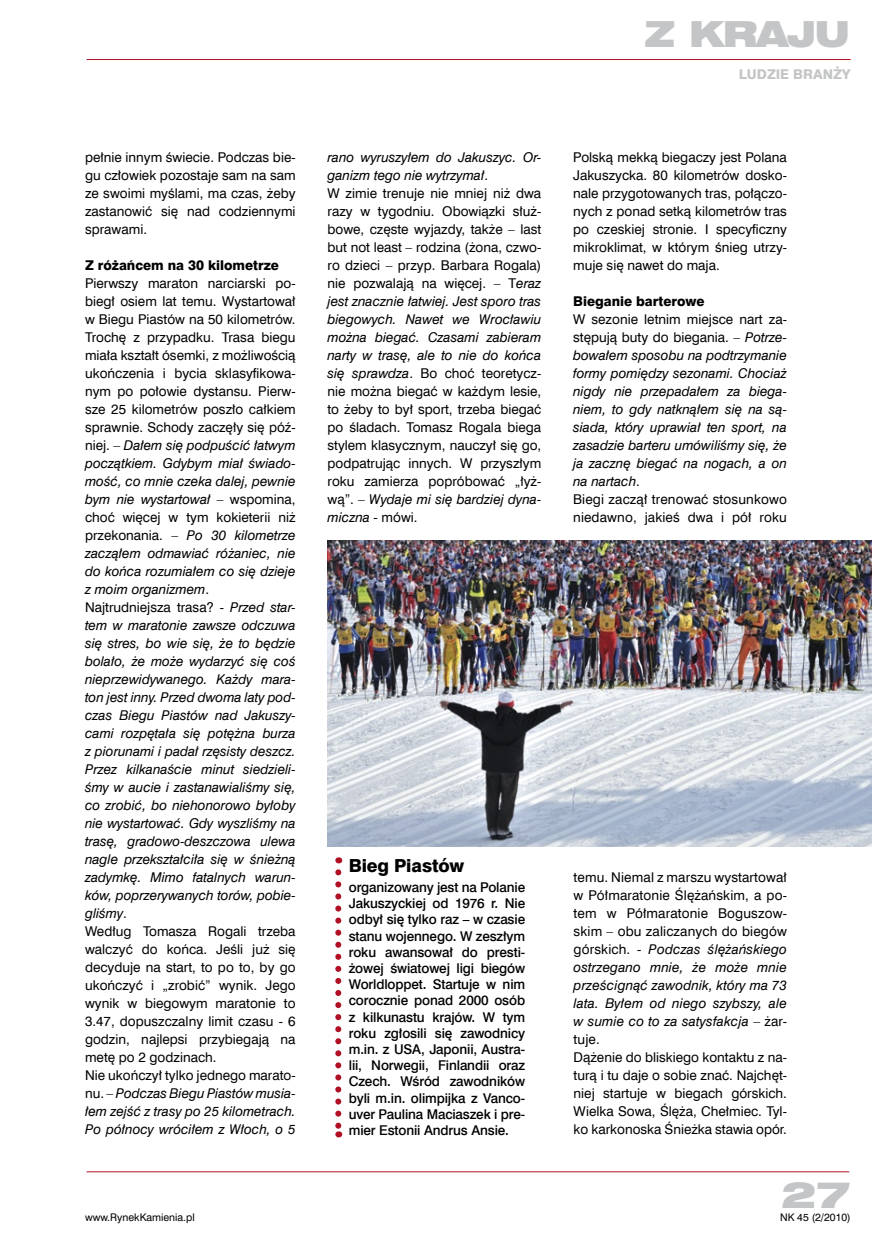
<style>
.page{position:relative;width:872px;height:1242px;background:#fff}
.page>*{position:absolute;margin:0;border:0;box-sizing:border-box;transform-origin:0 0}
.t1{font:36px "Swis 721 Blk Ex EU";letter-spacing:-.05em;color:#c4c5c6}
.t2{font:800 18px "Swiss 721 BT";letter-spacing:-.01em;color:#000}
.t3{font:italic 13.5px/18px "Swis 721 EU";color:#000}
.t4{font:13.5px/18px "Swis 721 EU";color:#000;text-align:justify}
.t5{font:13.5px/16.2px "Swis 721 Md EU";letter-spacing:-.01em;color:#000;text-align:justify}
.t6{font:13.5px "Swis 721 Hv EU";color:#000}
.t7{font:13.5px "Swis 721 Hv EU";color:#c4c5c6}
.t8{font:10.5px "Swis 721 EU";color:#000}
.s1{font-style:normal}
.s2{font-style:italic}
</style>
<div class="page">
<hr style="left:87px;top:1171px;width:762px;height:1px;background:#af1023">
<hr style="left:87px;top:59px;width:763px;height:1px;background:#af1023">
<img style="left:327px;top:540px;width:545px;height:306px">
<svg style="left:335px;top:872px;width:6px;height:265px"></svg>
<p class="t4" style="left:85px;top:149px;width:212px">pełnie innym świecie. Podczas bie&shy;gu człowiek pozostaje sam na sam ze swoimi myślami, ma czas, żeby zastanowić się nad codziennymi sprawami.</p>
<p class="t6" style="left:85px;top:257px;width:195px">Z różańcem na 30 kilometrze</p>
<p class="t3" style="left:85px;top:275px;width:212px"><span class="s1">Pierwszy maraton narciarski po&shy;biegł osiem lat temu. Wystartował w Biegu Piastów na 50 kilometrów.<br>Trochę z przypadku. Trasa biegu miała kształt ósemki, z możliwością ukończenia i bycia sklasyfikowa&shy;nym po połowie dystansu. Pierw&shy;sze 25 kilometrów poszło całkiem sprawnie. Schody zaczęły się póź&shy;niej. –</span> Dałem się podpuścić łatwym początkiem. Gdybym miał świado&shy;mość, co mnie czeka dalej, pewnie bym nie wystartował <span class="s1">– wspomina, choć więcej w tym kokieterii niż przekonania. –</span> Po 30 kilometrze zacząłem odmawiać różaniec, nie do końca rozumiałem co się dzieje z moim organizmem<span class="s1">.<br>Najtrudniejsza trasa? -</span> Przed star&shy;tem w maratonie zawsze odczuwa się stres, bo wie się, że to będzie bolało, że może wydarzyć się coś nieprzewidywanego. Każdy mara&shy;ton jest inny. Przed dwoma laty pod&shy;czas Biegu Piastów nad Jakuszy&shy;cami rozpętała się potężna burza z piorunami i padał rzęsisty deszcz.<br>Przez kilkanaście minut siedzieli&shy;śmy w aucie i zastanawialiśmy się, co zrobić, bo niehonorowo byłoby nie wystartować. Gdy wyszliśmy na trasę, gradowo-deszczowa ulewa nagle przekształciła się w śnieżną zadymkę. Mimo fatalnych warun&shy;ków, poprzerywanych torów, pobie&shy;gliśmy<span class="s1">.<br>Według Tomasza Rogali trzeba walczyć do końca. Jeśli już się decyduje na start, to po to, by go ukończyć i „zrobić” wynik. Jego wynik w biegowym maratonie to<br>3.47, dopuszczalny limit czasu - 6 godzin, najlepsi przybiegają na metę po 2 godzinach.<br>Nie ukończył tylko jednego marato&shy;nu. –</span> Podczas Biegu Piastów musia&shy;łem zejść z trasy po 25 kilometrach.<br>Po północy wróciłem z Włoch, o 5</p>
<h1 class="t1" style="left:644px;top:13px;width:208px">Z KRAJU</h1>
<p class="t7" style="left:739px;top:66px;width:113px">Ludzie Branży</p>
<p class="t4" style="left:327px;top:149px;width:215px;text-align:left"><span class="s2">rano wyruszyłem do Jakuszyc. Or&shy;ganizm tego nie wytrzymał</span>.<br>W zimie trenuje nie mniej niż dwa razy w tygodniu. Obowiązki służ&shy;bowe, częste wyjazdy, także – last but not least – rodzina (żona, czwo&shy;ro dzieci – przyp. Barbara Rogala) nie pozwalają na więcej. – T<span class="s2">eraz jest znacznie łatwiej. Jest sporo tras biegowych. Nawet we Wrocławiu można biegać. Czasami zabieram narty w trasę, ale to nie do końca się sprawdza</span>. Bo choć teoretycz&shy;nie można biegać w każdym lesie, to żeby to był sport, trzeba biegać po śladach. Tomasz Rogala biega stylem klasycznym, nauczył się go, podpatrując innych. W przyszłym roku zamierza popróbować „łyż&shy;wą”. – <span class="s2">Wydaje mi się bardziej dyna&shy;miczna</span> - mówi.</p>
<p class="t4" style="left:573px;top:149px;width:215px">Polską mekką biegaczy jest Polana Jakuszycka. 80 kilometrów dosko&shy;nale przygotowanych tras, połączo&shy;nych z ponad setką kilometrów tras po czeskiej stronie. I specyficzny mikroklimat, w którym śnieg utrzy&shy;muje się nawet do maja.</p>
<p class="t6" style="left:573px;top:293px;width:133px">Bieganie barterowe</p>
<p class="t3" style="left:573px;top:311px;width:215px"><span class="s1">W sezonie letnim miejsce nart za&shy;stępują buty do biegania. –</span> Potrze&shy;bowałem sposobu na podtrzymanie formy pomiędzy sezonami. Chociaż nigdy nie przepadałem za biega&shy;niem, to gdy natknąłem się na są&shy;siada, który uprawiał ten sport, na zasadzie barteru umówiliśmy się, że ja zacznę biegać na nogach, a on na nartach<span class="s1">.<br>Biegi zaczął trenować stosunkowo niedawno, jakieś dwa i pół roku</span></p>
<h2 class="t2" style="left:349px;top:854px;width:117px">Bieg Piastów</h2>
<p class="t5" style="left:349px;top:880px;width:178px">organizowany jest na Polanie Jakuszyckiej od 1976 r. Nie odbył się tylko raz – w czasie stanu wojennego. W zeszłym roku awansował do presti&shy;żowej światowej ligi biegów Worldloppet. Startuje w nim corocznie ponad 2000 osób z kilkunastu krajów. W tym roku zgłosili się zawodnicy m.in. z USA, Japonii, Austra&shy;lii, Norwegii, Finlandii oraz Czech. Wśród zawodników byli m.in. olimpijka z Vanco&shy;uver Paulina Maciaszek i pre&shy;mier Estonii Andrus Ansie.</p>
<p class="t4" style="left:573px;top:869px;width:215px;text-align:left">temu. Niemal z marszu wystartował w Półmaratonie Ślężańskim, a po&shy;tem w Półmaratonie Boguszow&shy;skim – obu zaliczanych do biegów górskich. - <span class="s2">Podczas ślężańskiego ostrzegano mnie, że może mnie prześcignąć zawodnik, który ma 73 lata. Byłem od niego szybszy, ale w sumie co to za satysfakcja</span> – żar&shy;tuje.<br>Dążenie do bliskiego kontaktu z na&shy;turą i tu daje o sobie znać. Najchęt&shy;niej startuje w biegach górskich.<br>Wielka Sowa, Ślęża, Chełmiec. Tyl&shy;ko karkonoska Śnieżka stawia opór.</p>
<h1 class="t1" style="left:782px;top:1173px;width:70px">27</h1>
<p class="t8" style="left:85px;top:1210px;width:111px">www.RynekKamienia.pl</p>
<p class="t8" style="left:780px;top:1210px;width:72px">NK 45 (2/2010)</p>
</div>
